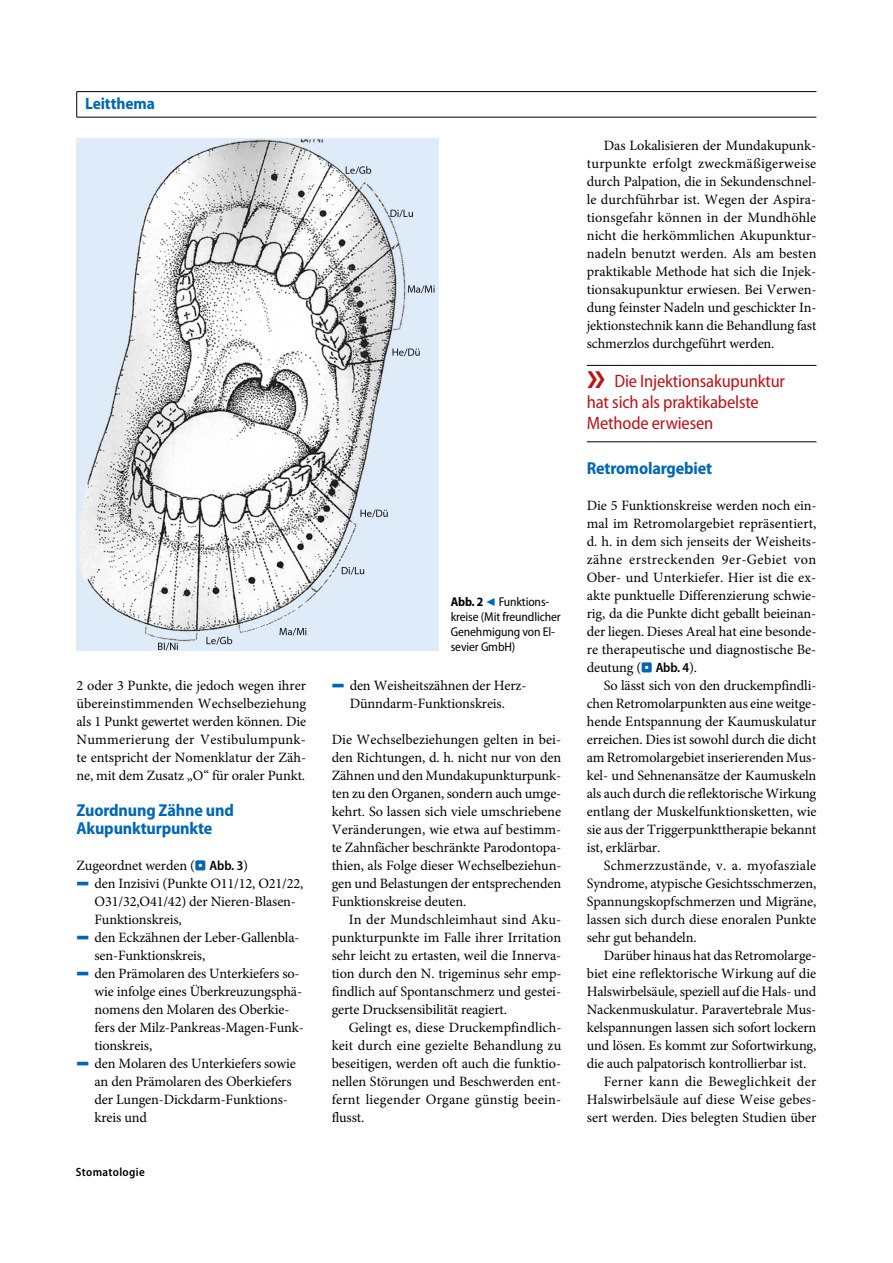
<style>
.page{position:relative;width:893px;height:1263px;background:#fff}
.page>*{position:absolute;margin:0;border:0;box-sizing:border-box;transform-origin:0 0}
.t1{font:600 semi-condensed 45px "Myriad Pro";color:#ba141a}
.t2{font:semi-condensed 18px/21px "Myriad Pro";letter-spacing:-.01em;color:#ba141a}
.t3{font:700 semi-condensed 17.25px/18px "Myriad Pro";letter-spacing:-.01em;color:#0066b3}
.t4{font:700 semi-condensed 16.5px "Myriad Pro";letter-spacing:-.005em;color:#0066b3}
.t5{font:14.25px/18px "Minion Pro";letter-spacing:-.01em;color:#000;text-align:justify}
.t6{font:14.25px "Minion Pro";letter-spacing:.02em;color:#000}
.t7{font:semi-condensed 12.75px/15px "Myriad Pro";letter-spacing:-.01em;color:#000}
.t8{font:600 semi-condensed 12px "Myriad Pro";letter-spacing:.03em;color:#000}
.s1{font-family:"Blik Buttons";font-size:13.5px;color:#0066b3}
.s2{font-family:"Myriad Pro";font-weight:600;font-stretch:semi-condensed;font-size:13.5px}
.s3{font-family:"Blik Buttons";color:#0066b3}
.s4{font-size:18px}
.s5{font-weight:700}
.s6{font-family:"Blik Buttons";font-stretch:normal;font-size:13.5px;color:#0066b3}
</style>
<div class="page">
<hr style="left:587px;top:365px;width:229px;height:1px;background:#000">
<hr style="left:587px;top:441px;width:229px;height:1px;background:#000">
<hr style="left:77px;top:91px;width:739px;height:1px;background:#000">
<svg style="left:76px;top:92px;width:1px;height:25px"></svg>
<hr style="left:77px;top:117px;width:739px;height:1px;background:#000">
<img style="left:77px;top:138px;width:361px;height:513px">
<p class="t4" style="left:85px;top:95px;width:71px">Leitthema</p>
<p class="t5" style="left:77px;top:676px;width:231px">2 oder 3 Punkte, die jedoch wegen ihrer übereinstimmenden Wechselbeziehung als 1 Punkt gewertet werden können. Die Nummerierung der Vestibulumpunk&shy;te entspricht der Nomenklatur der Zäh&shy;ne, mit dem Zusatz „O“ für oraler Punkt.</p>
<p class="t3" style="left:77px;top:801px;width:159px">Zuordnung Zähne und<br>Akupunkturpunkte</p>
<p class="t5" style="left:77px;top:856px;width:173px">Zugeordnet werden (<span class="s1">.</span> <span class="s2">Abb. 3</span>)</p>
<p class="t5" style="left:77px;top:874px;width:228px"><span class="s3">5</span> den Inzisivi (Punkte O11/12, O21/22,</p>
<p class="t5" style="left:95px;top:892px;width:203px">O31/32,O41/42) der Nieren-Blasen-</p>
<p class="t5" style="left:95px;top:910px;width:89px">Funktionskreis,</p>
<p class="t5" style="left:77px;top:928px;width:224px"><span class="s3">5</span> den Eckzähnen der Leber-Gallenbla-</p>
<p class="t5" style="left:95px;top:946px;width:112px">sen-Funktionskreis,</p>
<p class="t5" style="left:77px;top:964px;width:225px"><span class="s3">5</span> den Prämolaren des Unterkiefers so-</p>
<p class="t5" style="left:95px;top:982px;width:209px">wie infolge eines Überkreuzungsphä-</p>
<p class="t5" style="left:95px;top:1000px;width:196px">nomens den Molaren des Oberkie-</p>
<p class="t5" style="left:95px;top:1018px;width:211px">fers der Milz-Pankreas-Magen-Funk-</p>
<p class="t5" style="left:95px;top:1036px;width:59px">tionskreis,</p>
<p class="t5" style="left:77px;top:1054px;width:221px"><span class="s3">5</span> den Molaren des Unterkiefers sowie</p>
<p class="t5" style="left:95px;top:1072px;width:199px">an den Prämolaren des Oberkiefers</p>
<p class="t5" style="left:95px;top:1090px;width:195px">der Lungen-Dickdarm-Funktions-</p>
<p class="t5" style="left:95px;top:1108px;width:54px">kreis und</p>
<p class="t8" style="left:59px;top:1165px;width:87px"><span class="s4">2</span> Stomatologie</p>
<p class="t7" style="left:451px;top:594px;width:112px"><span class="s5">Abb. 2</span> <span class="s6">9</span> Funktions&shy;kreise (Mit freundlicher<br>Genehmigung von El&shy;sevier GmbH)</p>
<p class="t5" style="left:332px;top:676px;width:196px;text-align:center"><span class="s3">5</span> den Weisheitszähnen der Herz-<br>Dünndarm-Funktionskreis.</p>
<p class="t5" style="left:332px;top:730px;width:231px">Die Wechselbeziehungen gelten in bei&shy;den Richtungen, d. h. nicht nur von den Zähnen und den Mundakupunkturpunk&shy;ten zu den Organen, sondern auch umge&shy;kehrt. So lassen sich viele umschriebene Veränderungen, wie etwa auf bestimm&shy;te Zahnfächer beschränkte Parodontopa&shy;thien, als Folge dieser Wechselbeziehun&shy;gen und Belastungen der entsprechenden Funktionskreise deuten.</p>
<p class="t5" style="left:332px;top:910px;width:231px;text-indent:17px">In der Mundschleimhaut sind Aku&shy;punkturpunkte im Falle ihrer Irritation sehr leicht zu ertasten, weil die Innerva&shy;tion durch den N. trigeminus sehr emp&shy;findlich auf Spontanschmerz und gestei&shy;gerte Drucksensibilität reagiert.</p>
<p class="t5" style="left:332px;top:1018px;width:231px;text-indent:17px">Gelingt es, diese Druckempfindlich&shy;keit durch eine gezielte Behandlung zu beseitigen, werden oft auch die funktio&shy;nellen Störungen und Beschwerden ent&shy;fernt liegender Organe günstig beein&shy;flusst.</p>
<p class="t5" style="left:587px;top:136px;width:231px;text-indent:17px">Das Lokalisieren der Mundakupunk&shy;turpunkte erfolgt zweckmäßigerweise durch Palpation, die in Sekundenschnel&shy;le durchführbar ist. Wegen der Aspira&shy;tionsgefahr können in der Mundhöhle nicht die herkömmlichen Akupunktur&shy;nadeln benutzt werden. Als am besten praktikable Methode hat sich die Injek&shy;tionsakupunktur erwiesen. Bei Verwen&shy;dung feinster Nadeln und geschickter In&shy;jektionstechnik kann die Behandlung fast schmerzlos durchgeführt werden.</p>
<h1 class="t1" style="left:587px;top:351px;width:20px">»</h1>
<p class="t2" style="left:587px;top:371px;width:200px;text-indent:28px">Die Injektionsakupunktur hat sich als praktikabelste<br>Methode erwiesen</p>
<p class="t3" style="left:587px;top:459px;width:127px">Retromolargebiet</p>
<p class="t5" style="left:587px;top:496px;width:231px">Die 5 Funktionskreise werden noch ein&shy;mal im Retromolargebiet repräsentiert, d. h. in dem sich jenseits der Weisheits&shy;zähne erstreckenden 9er-Gebiet von Ober- und Unterkiefer. Hier ist die ex&shy;akte punktuelle Differenzierung schwie&shy;rig, da die Punkte dicht geballt beieinan&shy;der liegen. Dieses Areal hat eine besonde&shy;re therapeutische und diagnostische Be&shy;deutung (<span class="s1">.</span> <span class="s2">Abb. 4</span>).</p>
<p class="t5" style="left:587px;top:676px;width:231px;text-indent:17px">So lässt sich von den druckempfindli&shy;chen Retromolarpunkten aus eine weitge&shy;hende Entspannung der Kaumuskulatur erreichen. Dies ist sowohl durch die dicht am Retromolargebiet inserierenden Mus&shy;kel- und Sehnenansätze der Kaumuskeln als auch durch die reflektorische Wirkung entlang der Muskelfunktionsketten, wie sie aus der Triggerpunkttherapie bekannt ist, erklärbar.</p>
<p class="t5" style="left:587px;top:856px;width:231px;text-indent:17px">Schmerzzustände, v. a. myofasziale Syndrome, atypische Gesichtsschmerzen, Spannungskopfschmerzen und Migräne, lassen sich durch diese enoralen Punkte sehr gut behandeln.</p>
<p class="t5" style="left:604px;top:946px;width:214px">Darüber hinaus hat das Retromolarge-</p>
<p class="t5" style="left:587px;top:964px;width:231px">biet eine reflektorische Wirkung auf die</p>
<p class="t5" style="left:587px;top:982px;width:231px">Halswirbelsäule, speziell auf die Hals- und</p>
<p class="t5" style="left:587px;top:1000px;width:231px">Nackenmuskulatur. Paravertebrale Mus-</p>
<p class="t5" style="left:587px;top:1018px;width:231px">kelspannungen lassen sich sofort lockern</p>
<p class="t5" style="left:587px;top:1036px;width:231px">und lösen. Es kommt zur Sofortwirkung,</p>
<p class="t5" style="left:587px;top:1054px;width:221px">die auch palpatorisch kontrollierbar ist.</p>
<p class="t6" style="left:604px;top:1072px;width:214px">Ferner kann die Beweglichkeit der</p>
<p class="t5" style="left:587px;top:1090px;width:231px">Halswirbelsäule auf diese Weise gebes-</p>
<p class="t5" style="left:587px;top:1108px;width:231px">sert werden. Dies belegten Studien über</p>
</div>
